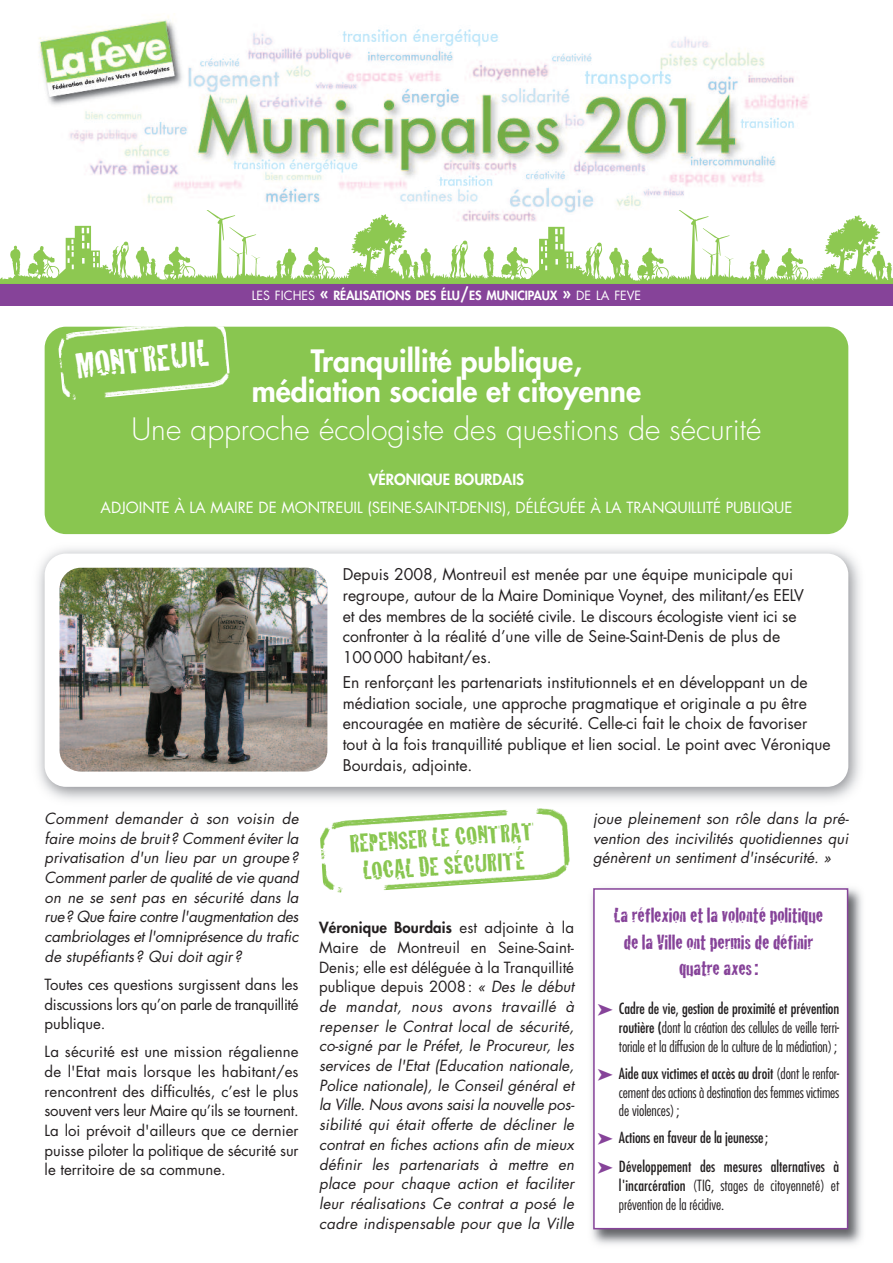
<style>
.page{position:relative;width:893px;height:1263px;background:#fff}
.page>*{position:absolute;margin:0;border:0;box-sizing:border-box;transform-origin:0 0}
.t1{font:38.4px "Cracked";color:#fff}
.t2{font:800 30px/30px "Futura";color:#fff;text-align:center}
.t3{font:300 30px "Futura";color:#fff}
.t4{font:27px/28.5px "Cracked";color:#89c650;text-align:center}
.t5{font:21px/26.5px "Cracked";letter-spacing:-.005em;color:#864399;text-align:center}
.t6{font:15.75px/20.7px "Futura";color:#231f20}
.t7{font:italic 15px/19.6px "Futura";letter-spacing:.005em;color:#231f20;text-align:justify}
.t8{font:15px/19.6px "Futura";letter-spacing:-.005em;color:#231f20;text-align:justify}
.t9{font:300 condensed 15px/19.4px "Futura";letter-spacing:-.005em;color:#231f20;text-align:justify}
.t10{font:15px "Futura";color:#fff}
.t11{font:condensed 15px/28.2px "Futura";letter-spacing:.005em;color:#231f20}
.t12{font:800 15px "Futura";color:#fff}
.t13{font:800 12.3px "Futura";color:#fff}
.s1{font-weight:400}
.s2{font-size:16.5px}
.s3{font-weight:800;font-style:normal}
.s4{font-style:normal}
.s5{color:#864399}
</style>
<div class="page">
<div style="left:0;top:281px;width:893px;height:8px;background:#89c650"></div>
<img style="left:38px;top:548px;width:822px;height:252px">
<div style="left:45px;top:554px;width:803px;height:233px;background:#fff;border-radius:21px"></div>
<img style="left:39px;top:16px;width:770px;height:195px">
<div style="left:0;top:284px;width:893px;height:21px;background:#864399"></div>
<svg style="left:0;top:211px;width:893px;height:70px"></svg>
<div style="left:45px;top:327px;width:803px;height:207px;background:#89c650;border-radius:21px"></div>
<img style="left:60px;top:568px;width:267px;height:204px;border-radius:21px">
<img style="left:320px;top:808px;width:250px;height:85px">
<img style="left:131px;top:326px;width:94px;height:1px">
<img style="left:57px;top:327px;width:173px;height:73px">
<img style="left:591px;top:888px;width:271px;height:357px">
<div style="left:595px;top:890px;width:252px;height:338px;background:#fff"></div>
<div style="left:593px;top:888px;width:255px;height:341px;border:2px solid #864399"></div>
<p class="t13" style="left:252px;top:289px;width:391px"><span class="s1">LES FICHES</span> <span class="s2">«</span> RÉALISATIONS DES ÉLU<span class="s2">/</span>ES MUNICIPAUX <span class="s2">»</span> <span class="s1">DE LA FEVE</span></p>
<h1 class="t1" style="left:74px;top:345px;width:135px;rotate:-5deg">MontreuiL</h1>
<h2 class="t2" style="left:252px;top:348px;width:391px">Tranquillité publique, médiation sociale et citoyenne</h2>
<h2 class="t3" style="left:132px;top:415px;width:631px">Une approche écologiste des questions de sécurité</h2>
<p class="t12" style="left:369px;top:472px;width:157px">VÉRONIQUE BOURDAIS</p>
<p class="t10" style="left:101px;top:500px;width:693px">ADJOINTE À LA MAIRE DE MONTREUIL (SEINE-SAINT-DENIS), DÉLÉGUÉE À LA TRANQUILLITÉ PUBLIQUE</p>
<p class="t7" style="left:45px;top:810px;width:255px">Comment demander à son voisin de faire moins de bruit ? Comment éviter la privatisation d'un lieu par un groupe?<br>Comment parler de qualité de vie quand on ne se sent pas en sécurité dans la rue? Que faire contre l'augmentation des cambriolages et l'omniprésence du trafic de stupéfiants ? Qui doit agir?</p>
<p class="t8" style="left:45px;top:976px;width:255px">Toutes ces questions surgissent dans les discussions lors qu’on parle de tranquillité publique.</p>
<p class="t8" style="left:45px;top:1043px;width:256px">La sécurité est une mission régalienne de l'Etat mais lorsque les habitant/es rencontrent des difficultés, c’est le plus souvent vers leur Maire qu’ils se tournent.<br>La loi prévoit d'ailleurs que ce dernier puisse piloter la politique de sécurité sur le territoire de sa commune.</p>
<p class="t6" style="left:343px;top:566px;width:463px">Depuis 2008, Montreuil est menée par une équipe municipale qui regroupe, autour de la Maire Dominique Voynet, des militant/es EELV et des membres de la société civile. Le discours écologiste vient ici se confronter à la réalité d’une ville de Seine-Saint-Denis de plus de 100000 habitant/es.</p>
<p class="t6" style="left:343px;top:673px;width:489px">En renforçant les partenariats institutionnels et en développant un de médiation sociale, une approche pragmatique et originale a pu être encouragée en matière de sécurité. Celle-ci fait le choix de favoriser tout à la fois tranquillité publique et lien social. Le point avec Véronique Bourdais, adjointe.</p>
<h3 class="t4" style="left:349px;top:829px;width:186px;rotate:-4deg">repenser Le contrat<br>LocaL de sécurité</h3>
<p class="t7" style="left:319px;top:919px;width:257px"><span class="s3">Véronique Bourdais</span> <span class="s4">est adjointe à la Maire de Montreuil en Seine-Saint-Denis; elle est déléguée à la Tranquillité publique depuis 2008:</span> « Des le début de mandat, nous avons travaillé à repenser le Contrat local de sécurité, co-signé par le Préfet, le Procureur, les services de l'Etat (Education nationale, Police nationale), le Conseil général et la Ville. Nous avons saisi la nouvelle pos&shy;sibilité qui était offerte de décliner le contrat en fiches actions afin de mieux définir les partenariats à mettre en place pour chaque action et faciliter leur réalisations Ce contrat a posé le cadre indispensable pour que la Ville</p>
<p class="t7" style="left:593px;top:810px;width:257px">joue pleinement son rôle dans la pré&shy;vention des incivilités quotidiennes qui génèrent un sentiment d'insécurité. »</p>
<h3 class="t5" style="left:614px;top:902px;width:211px">La réflexion et la volonté politique de la Ville ont permis de définir quatre axes:</h3>
<p class="t9" style="left:619px;top:999px;width:222px;text-indent:-21px"><span class="s5">➤</span> <span class="s1">Cadre de vie, gestion de proximité et prévention routière (</span>dont la création des cellules de veille terri&shy;toriale et la diffusion de la culture de la médiation);</p>
<p class="t9" style="left:619px;top:1065px;width:222px;line-height:18.6px;text-indent:-21px"><span class="s5">➤</span> <span class="s1">Aide aux victimes et accès au droit</span> (dont le renfor&shy;cement des actions à destination des femmes victimes de violences);</p>
<p class="t11" style="left:598px;top:1125px;width:243px"><span class="s5">➤</span> Actions en faveur de la jeunesse;<br><span class="s5">➤</span> Développement des mesures alternatives à</p>
<p class="t9" style="left:619px;top:1177px;width:222px;line-height:18.9px"><span class="s1">l'incarcération</span> (TIG, stages de citoyenneté) et prévention de la récidive.</p>
</div>
